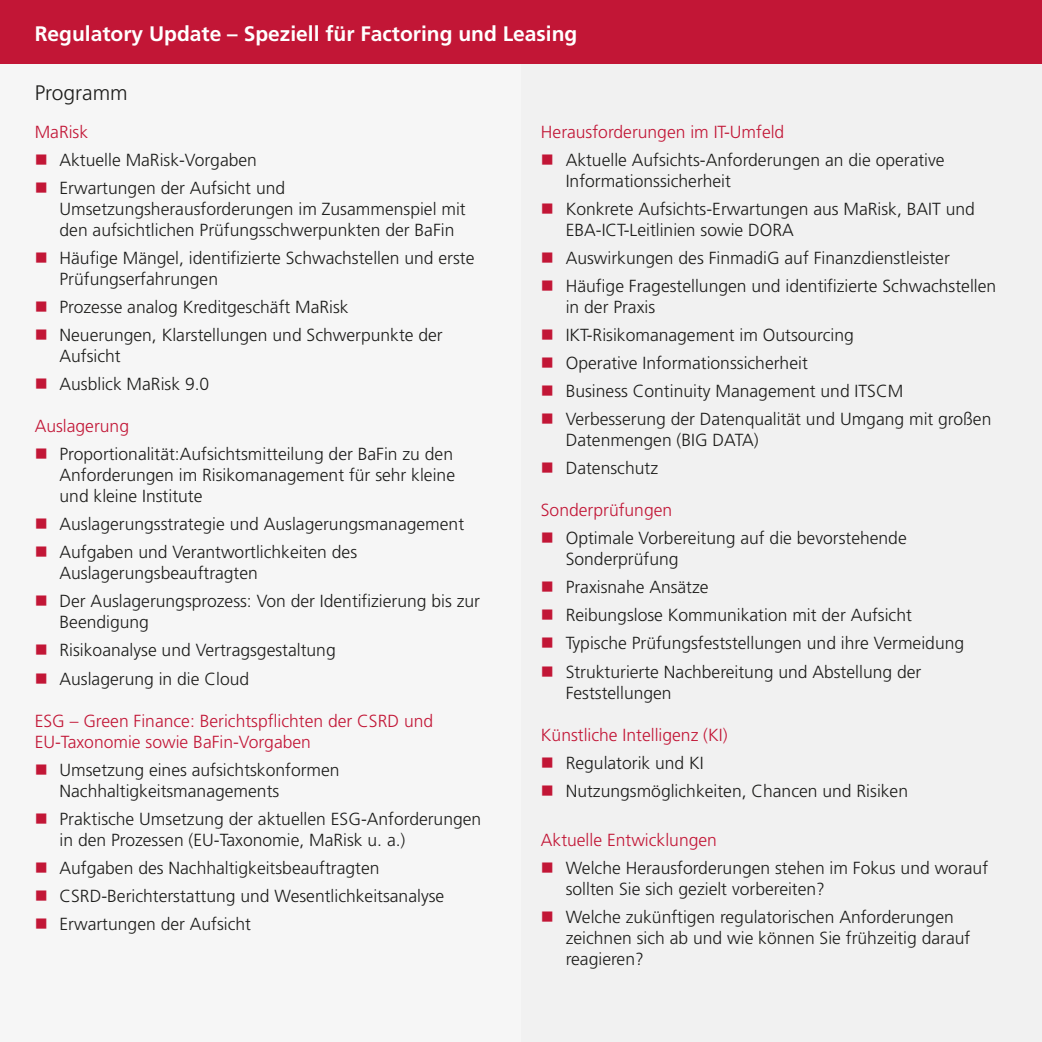
<style>
.page{position:relative;width:1042px;height:1042px;background:#fff}
.page>*{position:absolute;margin:0;border:0;box-sizing:border-box;transform-origin:0 0}
.t1{font:700 21px "Frutiger LT Pro";color:#fff}
.t2{font:300 21px "Frutiger LT Pro";color:#1d1d1b}
.t3{font:300 17.5px/28px "Frutiger LT Pro";color:#1d1d1b}
.t4{font:300 17.5px/21px "Frutiger LT Pro";color:#c21636}
</style>
<div class="page">
<div style="left:0;top:0;width:1042px;height:65px;background:#c21636"></div>
<div style="left:521px;top:65px;width:521px;height:977px;background:#f1f1f1"></div>
<div style="left:0;top:65px;width:521px;height:977px;background:#f6f6f6"></div>
<p class="t1" style="left:35px;top:25px;width:544px">Regulatory Update – Speziell für Factoring und Leasing</p>
<p class="t2" style="left:35px;top:84px;width:94px">Programm</p>
<p class="t4" style="left:35px;top:123px;width:55px">MaRisk</p>
<p class="t3" style="left:60px;top:148px;width:227px">Aktuelle MaRisk-Vorgaben<br>Erwartungen der Aufsicht und</p>
<p class="t3" style="left:60px;top:200px;width:408px;line-height:21px">Umsetzungsherausforderungen im Zusammenspiel mit den aufsichtlichen Prüfungsschwerpunkten der BaFin</p>
<p class="t3" style="left:60px;top:249px;width:416px;line-height:21px">Häufige Mängel, identifizierte Schwachstellen und erste<br>Prüfungserfahrungen</p>
<p class="t3" style="left:60px;top:295px;width:385px">Prozesse analog Kreditgeschäft MaRisk<br>Neuerungen, Klarstellungen und Schwerpunkte der</p>
<p class="t3" style="left:60px;top:344px;width:151px">Aufsicht<br>Ausblick MaRisk 9.0</p>
<p class="t4" style="left:35px;top:417px;width:96px">Auslagerung</p>
<p class="t3" style="left:60px;top:445px;width:397px;line-height:21px;text-align:justify">Proportionalität:Aufsichtsmitteilung der BaFin zu den Anforderungen im Risikomanagement für sehr kleine und kleine Institute</p>
<p class="t3" style="left:60px;top:512px;width:406px">Auslagerungsstrategie und Auslagerungsmanagement<br>Aufgaben und Verantwortlichkeiten des</p>
<p class="t3" style="left:60px;top:561px;width:422px">Auslagerungsbeauftragten<br>Der Auslagerungsprozess: Von der Identifizierung bis zur</p>
<p class="t3" style="left:60px;top:610px;width:278px">Beendigung<br>Risikoanalyse und Vertragsgestaltung<br>Auslagerung in die Cloud</p>
<p class="t4" style="left:35px;top:711px;width:400px">ESG – Green Finance: Berichtspflichten der CSRD und<br>EU-Taxonomie sowie BaFin-Vorgaben</p>
<p class="t3" style="left:60px;top:760px;width:282px;line-height:21px">Umsetzung eines aufsichtskonformen<br>Nachhaltigkeitsmanagements</p>
<p class="t3" style="left:60px;top:809px;width:423px;line-height:21px">Praktische Umsetzung der aktuellen ESG-Anforderungen in den Prozessen (EU-Taxonomie, MaRisk u. a.)</p>
<p class="t3" style="left:60px;top:855px;width:386px">Aufgaben des Nachhaltigkeitsbeauftragten<br>CSRD-Berichterstattung und Wesentlichkeitsanalyse<br>Erwartungen der Aufsicht</p>
<p class="t4" style="left:541px;top:123px;width:245px">Herausforderungen im IT-Umfeld</p>
<p class="t3" style="left:566px;top:151px;width:380px;line-height:21px">Aktuelle Aufsichts-Anforderungen an die operative<br>Informationssicherheit</p>
<p class="t3" style="left:566px;top:200px;width:411px;line-height:21px">Konkrete Aufsichts-Erwartungen aus MaRisk, BAIT und<br>EBA-ICT-Leitlinien sowie DORA</p>
<p class="t3" style="left:566px;top:246px;width:432px">Auswirkungen des FinmadiG auf Finanzdienstleister<br>Häufige Fragestellungen und identifizierte Schwachstellen</p>
<p class="t3" style="left:566px;top:295px;width:427px">in der Praxis<br>IKT-Risikomanagement im Outsourcing<br>Operative Informationssicherheit<br>Business Continuity Management und ITSCM Verbesserung der Datenqualität und Umgang mit großen</p>
<p class="t3" style="left:566px;top:428px;width:195px">Datenmengen (BIG DATA)<br>Datenschutz</p>
<p class="t4" style="left:541px;top:501px;width:133px">Sonderprüfungen</p>
<p class="t3" style="left:566px;top:529px;width:342px;line-height:21px">Optimale Vorbereitung auf die bevorstehende<br>Sonderprüfung</p>
<p class="t3" style="left:566px;top:575px;width:400px">Praxisnahe Ansätze<br>Reibungslose Kommunikation mit der Aufsicht Typische Prüfungsfeststellungen und ihre Vermeidung Strukturierte Nachbereitung und Abstellung der</p>
<p class="t3" style="left:566px;top:680px;width:107px">Feststellungen</p>
<p class="t4" style="left:541px;top:725px;width:188px">Künstliche Intelligenz (KI)</p>
<p class="t3" style="left:566px;top:750px;width:344px">Regulatorik und KI<br>Nutzungsmöglichkeiten, Chancen und Risiken</p>
<p class="t4" style="left:541px;top:830px;width:177px">Aktuelle Entwicklungen</p>
<p class="t3" style="left:566px;top:858px;width:424px;line-height:21px">Welche Herausforderungen stehen im Fokus und worauf sollten Sie sich gezielt vorbereiten?</p>
<p class="t3" style="left:566px;top:907px;width:406px;line-height:21px">Welche zukünftigen regulatorischen Anforderungen zeichnen sich ab und wie können Sie frühzeitig darauf reagieren?</p>
</div>
